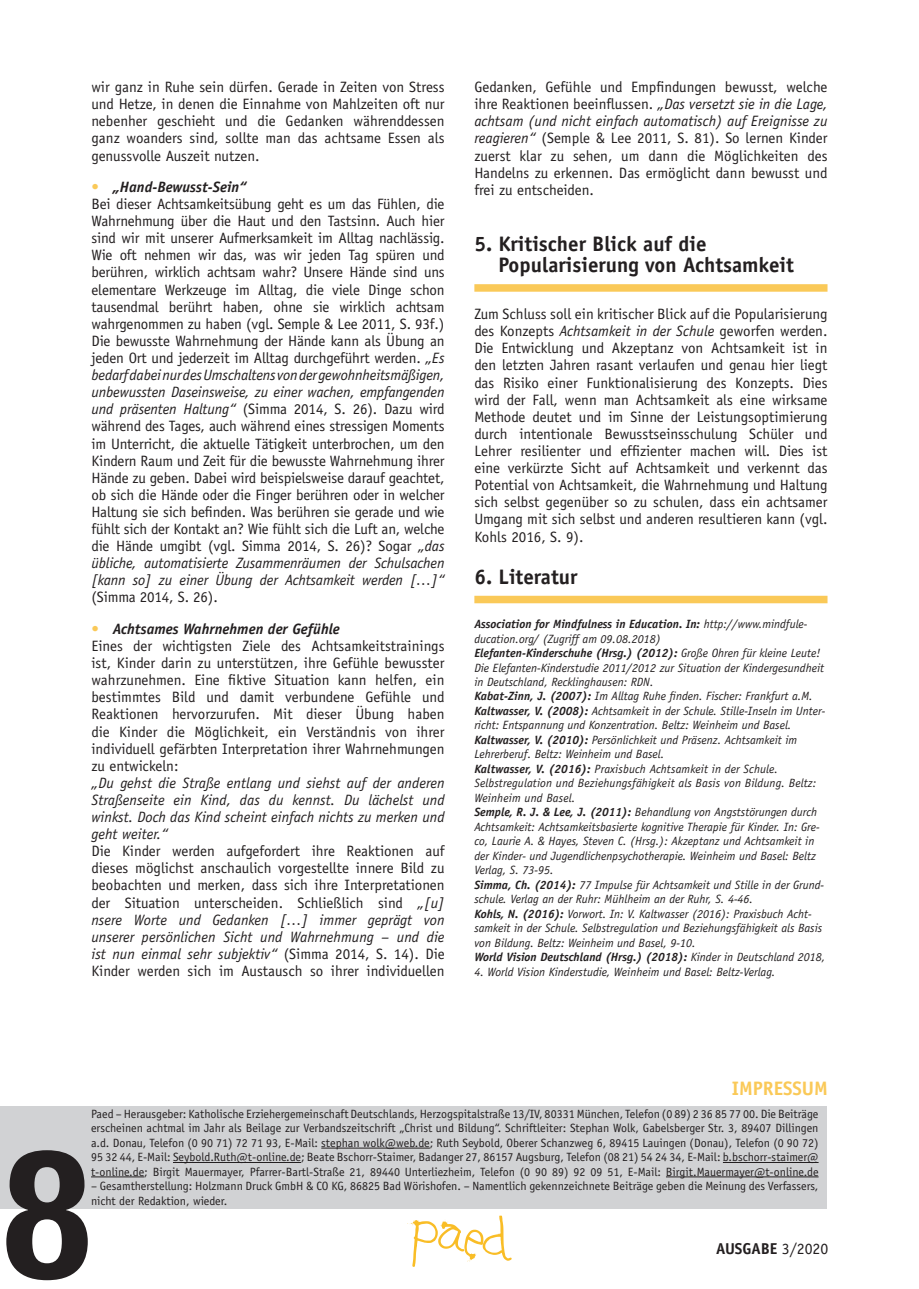
<style>
.page{position:relative;width:919px;height:1289px;background:#fff}
.page>*{position:absolute;margin:0;border:0;box-sizing:border-box;transform-origin:0 0}
.t1{font:700 condensed 180px "Helvetica Neue";color:#231f20}
._1_und_6{font:700 21px/21px "Officina Sans";color:#231f20}
.t2{font:700 19.5px "Officina Sans";color:#fac958}
.t3{font:700 15.75px "Officina Sans";color:#231f20}
._0_Grundschrift{font:15px/17.1px "Officina Sans";color:#231f20;text-align:justify}
._0_Grundschrift-2{font:italic 15px/17.1px "Officina Sans";color:#231f20;text-align:justify}
._0_Grundschrift-3{font:italic 700 15px "Officina Sans";color:#231f20}
._9_Literatur{font:italic 12px/14.5px "Officina Sans";color:#231f20}
.Impressum{font:12px/14.4px "Officina Sans";color:#231f20;text-align:justify}
._9_Literatur-2{font:italic 700 12px "Officina Sans";color:#231f20}
.s1{font-weight:400;font-style:normal;color:#fac958}
.s2{font-style:italic}
.s3{font-weight:700}
.s4{font-weight:400}
</style>
<div class="page">
<svg style="left:407px;top:1215px;width:104px;height:51px"></svg>
<div style="left:0;top:1106px;width:827px;height:102px;background:#d1d2d4"></div>
<hr style="left:321px;top:1147px;width:109px;height:1px;background:#231f20">
<hr style="left:173px;top:1162px;width:128px;height:1px;background:#231f20">
<hr style="left:722px;top:1162px;width:96px;height:1px;background:#231f20">
<hr style="left:91px;top:1176px;width:53px;height:1px;background:#231f20">
<hr style="left:666px;top:1176px;width:152px;height:1px;background:#231f20">
<div style="left:474px;top:284px;width:353px;height:8px;background:#fac958"></div>
<div style="left:474px;top:595px;width:353px;height:8px;background:#fac958"></div>
<p class="_0_Grundschrift" style="left:91px;top:78px;width:354px">wir ganz in Ruhe sein dürfen. Gerade in Zeiten von Stress und Hetze, in denen die Einnahme von Mahlzeiten oft nur nebenher geschieht und die Gedanken währenddessen ganz woanders sind, sollte man das achtsame Essen als genussvolle Auszeit nutzen.</p>
<p class="_0_Grundschrift-3" style="left:91px;top:178px;width:156px"><span class="s1">•</span> „Hand-Bewusst-Sein“</p>
<p class="_0_Grundschrift" style="left:91px;top:195px;width:354px">Bei dieser Achtsamkeitsübung geht es um das Fühlen, die Wahrnehmung über die Haut und den Tastsinn. Auch hier sind wir mit unserer Aufmerksamkeit im Alltag nachlässig.<br>Wie oft nehmen wir das, was wir jeden Tag spüren und berühren, wirklich achtsam wahr? Unsere Hände sind uns elementare Werkzeuge im Alltag, die viele Dinge schon tausendmal berührt haben, ohne sie wirklich achtsam wahrgenommen zu haben (vgl. Semple &amp; Lee 2011, S. 93f.)</p>
<p class="_0_Grundschrift" style="left:91px;top:332px;width:354px">Die bewusste Wahrnehmung der Hände kann als Übung an jeden Ort und jederzeit im Alltag durchgeführt werden. <span class="s2">„Es bedarf dabei nur des Umschaltens von der gewohnheitsmäßigen, unbewussten Daseinsweise, zu einer wachen, empfangenden und präsenten Haltung“</span> (Simma 2014, S. 26). Dazu wird während des Tages, auch während eines stressigen Moments im Unterricht, die aktuelle Tätigkeit unterbrochen, um den Kindern Raum und Zeit für die bewusste Wahrnehmung ihrer Hände zu geben. Dabei wird beispielsweise darauf geachtet, ob sich die Hände oder die Finger berühren oder in welcher Haltung sie sich befinden. Was berühren sie gerade und wie fühlt sich der Kontakt an? Wie fühlt sich die Luft an, welche die Hände umgibt (vgl. Simma 2014, S. 26)? Sogar <span class="s2">„das übliche, automatisierte Zusammenräumen der Schulsachen [kann so] zu einer Übung der Achtsamkeit werden […]“ </span>(Simma 2014, S. 26).</p>
<p class="_0_Grundschrift-3" style="left:91px;top:619px;width:250px"><span class="s1">•</span> Achtsames Wahrnehmen der Gefühle</p>
<p class="_0_Grundschrift" style="left:91px;top:637px;width:354px">Eines der wichtigsten Ziele des Achtsamkeitstrainings ist, Kinder darin zu unterstützen, ihre Gefühle bewusster wahrzunehmen. Eine fiktive Situation kann helfen, ein bestimmtes Bild und damit verbundene Gefühle und Reaktionen hervorzurufen. Mit dieser Übung haben die Kinder die Möglichkeit, ein Verständnis von ihrer individuell gefärbten Interpretation ihrer Wahrnehmungen zu entwickeln:</p>
<p class="_0_Grundschrift-2" style="left:91px;top:774px;width:354px">„Du gehst die Straße entlang und siehst auf der anderen Straßenseite ein Kind, das du kennst. Du lächelst und winkst. Doch das Kind scheint einfach nichts zu merken und geht weiter.“</p>
<p class="_0_Grundschrift" style="left:91px;top:842px;width:354px">Die Kinder werden aufgefordert ihre Reaktionen auf dieses möglichst anschaulich vorgestellte innere Bild zu beobachten und merken, dass sich ihre Interpretationen der Situation unterscheiden. Schließlich sind <span class="s2">„[u] nsere Worte und Gedanken […] immer geprägt von unserer persönlichen Sicht und Wahrnehmung – und die ist nun einmal sehr subjektiv“</span> (Simma 2014, S. 14). Die Kinder werden sich im Austausch so ihrer individuellen</p>
<p class="_0_Grundschrift" style="left:474px;top:78px;width:354px">Gedanken, Gefühle und Empfindungen bewusst, welche ihre Reaktionen beeinflussen. <span class="s2">„Das versetzt sie in die Lage, achtsam (und nicht einfach automatisch) auf Ereignisse zu reagieren“</span> (Semple &amp; Lee 2011, S. 81). So lernen Kinder zuerst klar zu sehen, um dann die Möglichkeiten des Handelns zu erkennen. Das ermöglicht dann bewusst und frei zu entscheiden.</p>
<p class="_1_und_6" style="left:498px;top:233px;width:297px;text-indent:-24px">5. Kritischer Blick auf die<br>Popularisierung von Achtsamkeit</p>
<p class="_0_Grundschrift" style="left:474px;top:305px;width:354px">Zum Schluss soll ein kritischer Blick auf die Popularisierung des Konzepts <span class="s2">Achtsamkeit in der Schule</span> geworfen werden.<br>Die Entwicklung und Akzeptanz von Achtsamkeit ist in den letzten Jahren rasant verlaufen und genau hier liegt das Risiko einer Funktionalisierung des Konzepts. Dies wird der Fall, wenn man Achtsamkeit als eine wirksame Methode deutet und im Sinne der Leistungsoptimierung durch intentionale Bewusstseinsschulung Schüler und Lehrer resilienter und effizienter machen will. Dies ist eine verkürzte Sicht auf Achtsamkeit und verkennt das Potential von Achtsamkeit, die Wahrnehmung und Haltung sich selbst gegenüber so zu schulen, dass ein achtsamer Umgang mit sich selbst und anderen resultieren kann (vgl.<br>Kohls 2016, S. 9).</p>
<p class="_1_und_6" style="left:474px;top:566px;width:105px">6. Literatur</p>
<p class="_9_Literatur" style="left:474px;top:617px;width:334px"><span class="s3">Association for Mindfulness in Education. In:</span> http://www.mindfule&shy;ducation.org/ (Zugriff am 09.08.2018)</p>
<p class="_9_Literatur" style="left:474px;top:645px;width:351px"><span class="s3">Elefanten-Kinderschuhe (Hrsg.) (2012):</span> Große Ohren für kleine Leute!<br>Die Elefanten-Kinderstudie 2011/2012 zur Situation der Kindergesundheit in Deutschland, Recklinghausen: RDN.</p>
<p class="_9_Literatur" style="left:474px;top:689px;width:340px"><span class="s3">Kabat-Zinn, J. (2007):</span> Im Alltag Ruhe finden. Fischer: Frankfurt a.M.</p>
<p class="_9_Literatur" style="left:474px;top:703px;width:352px"><span class="s3">Kaltwasser, V. (2008):</span> Achtsamkeit in der Schule. Stille-Inseln im Unter&shy;richt: Entspannung und Konzentration. Beltz: Weinheim und Basel.</p>
<p class="_9_Literatur" style="left:474px;top:732px;width:324px"><span class="s3">Kaltwasser, V. (2010):</span> Persönlichkeit und Präsenz. Achtsamkeit im<br>Lehrerberuf. Beltz: Weinheim und Basel.</p>
<p class="_9_Literatur" style="left:474px;top:761px;width:343px"><span class="s3">Kaltwasser, V. (2016):</span> Praxisbuch Achtsamkeit in der Schule.<br>Selbstregulation und Beziehungsfähigkeit als Basis von Bildung. Beltz:<br>Weinheim und Basel.</p>
<p class="_9_Literatur" style="left:474px;top:805px;width:347px"><span class="s3">Semple, R. J. &amp; Lee, J. (2011):</span> Behandlung von Angststörungen durch Achtsamkeit: Achtsamkeitsbasierte kognitive Therapie für Kinder. In: Gre&shy;co, Laurie A. &amp; Hayes, Steven C. (Hrsg.): Akzeptanz und Achtsamkeit in der Kinder- und Jugendlichenpsychotherapie. Weinheim und Basel: Beltz Verlag, S. 73-95.</p>
<p class="_9_Literatur" style="left:474px;top:877px;width:351px"><span class="s3">Simma, Ch. (2014):</span> 77 Impulse für Achtsamkeit und Stille in der Grund&shy;schule. Verlag an der Ruhr: Mühlheim an der Ruhr, S. 4-46.</p>
<p class="_9_Literatur" style="left:474px;top:906px;width:349px"><span class="s3">Kohls, N. (2016):</span> Vorwort. In: V. Kaltwasser (2016): Praxisbuch Acht&shy;samkeit in der Schule. Selbstregulation und Beziehungsfähigkeit als Basis von Bildung. Beltz: Weinheim und Basel, 9-10.</p>
<p class="_9_Literatur-2" style="left:474px;top:949px;width:352px">World Vision Deutschland (Hrsg.) (2018): <span class="s4">Kinder in Deutschland 2018,</span></p>
<p class="_9_Literatur" style="left:474px;top:964px;width:302px">4. World Vision Kinderstudie, Weinheim und Basel: Beltz-Verlag.</p>
<p class="t2" style="left:731px;top:1076px;width:98px">IMPRESSUM</p>
<p class="Impressum" style="left:91px;top:1106px;width:729px">Paed – Herausgeber: Katholische Erziehergemeinschaft Deutschlands, Herzogspitalstraße 13/IV, 80331 München, Telefon (0 89) 2 36 85 77 00. Die Beiträge erscheinen achtmal im Jahr als Beilage zur Verbandszeitschrift „Christ und Bildung“. Schriftleiter: Stephan Wolk, Gabelsberger Str. 3, 89407 Dillingen a.d. Donau, Telefon (0 90 71) 72 71 93, E-Mail: stephan wolk@web.de; Ruth Seybold, Oberer Schanzweg 6, 89415 Lauingen (Donau), Telefon (0 90 72)<br>95 32 44, E-Mail: Seybold.Ruth@t-online.de; Beate Bschorr-Staimer, Badanger 27, 86157 Augsburg, Telefon (08 21) 54 24 34, E-Mail: b.bschorr-staimer@ t-online.de; Birgit Mauermayer, Pfarrer-Bartl-Straße 21, 89440 Unterliezheim, Telefon (0 90 89) 92 09 51, E-Mail: Birgit.Mauermayer@t-online.de</p>
<p class="Impressum" style="left:91px;top:1178px;width:728px">– Gesamtherstellung: Holzmann Druck GmbH &amp; CO KG, 86825 Bad Wörishofen. – Namentlich gekennzeichnete Beiträge geben die Meinung des Verfassers, nicht der Redaktion, wieder.</p>
<p class="t1" style="left:4px;top:1104px;width:88px">8</p>
<p class="t3" style="left:716px;top:1238px;width:114px">AUSGABE <span class="s4">3/2020</span></p>
</div>
